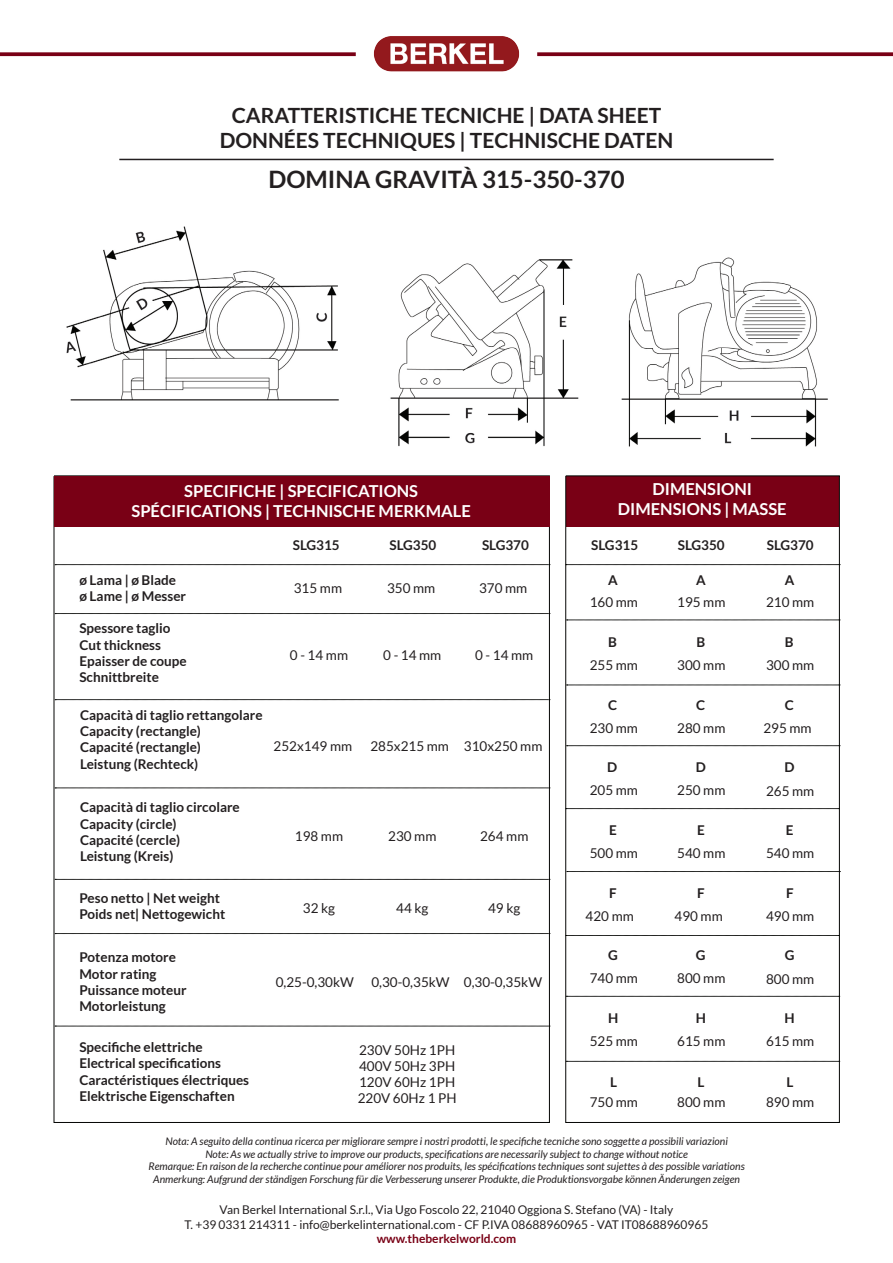
<style>
.page{position:relative;width:893px;height:1263px;background:#fff}
.page>*{position:absolute;margin:0;border:0;box-sizing:border-box;transform-origin:0 0}
.t1{font:700 24px "Lato";color:#231f20}
.t2{font:700 21px "Lato";color:#231f20}
.t3{font:700 16.5px "Lato";color:#fff}
.t4{font:700 13.5px/16.2px "Lato";color:#231f20}
.t5{font:13.5px "Lato";color:#231f20}
.t6{font:12px "Lato";color:#231f20}
.t7{font:700 12px "Lato";color:#790015}
.t8{font:italic 10.5px "Lato";color:#231f20}
</style>
<div class="page">
<div style="left:566px;top:476px;width:272px;height:51px;background:#790015"></div>
<div style="left:566px;top:476px;width:274px;height:647px;border:1px solid #040503"></div>
<hr style="left:119px;top:159px;width:655px;height:1px;background:#231f20">
<img style="left:66px;top:226px;width:762px;height:221px">
<svg style="left:566px;top:685px;width:274px;height:1px"></svg>
<svg style="left:566px;top:620px;width:274px;height:1px"></svg>
<svg style="left:566px;top:564px;width:274px;height:1px"></svg>
<svg style="left:566px;top:1061px;width:274px;height:1px"></svg>
<svg style="left:566px;top:996px;width:274px;height:1px"></svg>
<svg style="left:566px;top:935px;width:273px;height:1px"></svg>
<svg style="left:567px;top:871px;width:273px;height:1px"></svg>
<svg style="left:566px;top:808px;width:273px;height:1px"></svg>
<svg style="left:566px;top:745px;width:274px;height:1px"></svg>
<img style="left:373px;top:36px;width:147px;height:36px">
<svg style="left:0;top:52px;width:356px;height:4px"></svg>
<svg style="left:537px;top:52px;width:356px;height:4px"></svg>
<div style="left:54px;top:476px;width:496px;height:50px;background:#790015"></div>
<svg style="left:55px;top:613px;width:495px;height:1px"></svg>
<svg style="left:55px;top:564px;width:495px;height:1px"></svg>
<svg style="left:55px;top:699px;width:495px;height:1px"></svg>
<svg style="left:55px;top:788px;width:495px;height:1px"></svg>
<svg style="left:55px;top:879px;width:495px;height:1px"></svg>
<svg style="left:55px;top:933px;width:495px;height:1px"></svg>
<svg style="left:55px;top:1026px;width:495px;height:1px"></svg>
<p class="t2" style="left:232px;top:103px;width:431px">CARATTERISTICHE TECNICHE | DATA SHEET</p>
<p class="t2" style="left:220px;top:128px;width:455px">DONNÉES TECHNIQUES | TECHNISCHE DATEN</p>
<p class="t1" style="left:268px;top:166px;width:358px">DOMINA GRAVITÀ 315-350-370</p>
<p class="t3" style="left:184px;top:482px;width:235px">SPECIFICHE | SPECIFICATIONS</p>
<p class="t3" style="left:131px;top:502px;width:341px">SPÉCIFICATIONS | TECHNISCHE MERKMALE</p>
<p class="t4" style="left:293px;top:537px;width:48px">SLG315</p>
<p class="t4" style="left:389px;top:537px;width:48px">SLG350</p>
<p class="t4" style="left:482px;top:537px;width:48px">SLG370</p>
<p class="t4" style="left:79px;top:572px;width:98px">ø Lama | ø Blade</p>
<p class="t4" style="left:79px;top:588px;width:108px">ø Lame | ø Messer</p>
<p class="t4" style="left:79px;top:620px;width:93px">Spessore taglio</p>
<p class="t4" style="left:79px;top:636px;width:83px">Cut thickness</p>
<p class="t4" style="left:79px;top:652px;width:109px">Epaisser de coupe</p>
<p class="t4" style="left:79px;top:669px;width:81px">Schnittbreite</p>
<p class="t4" style="left:80px;top:707px;width:184px">Capacità di taglio rettangolare</p>
<p class="t4" style="left:80px;top:723px;width:122px">Capacity (rectangle)</p>
<p class="t4" style="left:80px;top:739px;width:122px">Capacité (rectangle)</p>
<p class="t4" style="left:80px;top:755px;width:120px">Leistung (Rechteck)</p>
<p class="t5" style="left:294px;top:580px;width:50px">315 mm</p>
<p class="t5" style="left:387px;top:580px;width:50px">350 mm</p>
<p class="t5" style="left:479px;top:580px;width:50px">370 mm</p>
<p class="t5" style="left:290px;top:647px;width:60px">0 - 14 mm</p>
<p class="t5" style="left:383px;top:647px;width:60px">0 - 14 mm</p>
<p class="t5" style="left:475px;top:647px;width:60px">0 - 14 mm</p>
<p class="t5" style="left:274px;top:739px;width:80px">252x149 mm</p>
<p class="t5" style="left:370px;top:739px;width:80px">285x215 mm</p>
<p class="t5" style="left:464px;top:739px;width:80px">310x250 mm</p>
<p class="t4" style="left:80px;top:799px;width:161px">Capacità di taglio circolare<br>Capacity (circle)</p>
<p class="t4" style="left:80px;top:831px;width:102px">Capacité (cercle)</p>
<p class="t4" style="left:80px;top:848px;width:95px">Leistung (Kreis)</p>
<p class="t4" style="left:79px;top:890px;width:142px">Peso netto | Net weight</p>
<p class="t4" style="left:79px;top:906px;width:147px">Poids net| Nettogewicht</p>
<p class="t4" style="left:79px;top:949px;width:98px">Potenza motore</p>
<p class="t4" style="left:79px;top:965px;width:79px">Motor rating</p>
<p class="t4" style="left:79px;top:981px;width:109px">Puissance moteur</p>
<p class="t4" style="left:79px;top:998px;width:88px">Motorleistung</p>
<p class="t4" style="left:79px;top:1039px;width:125px">Specifiche elettriche</p>
<p class="t4" style="left:79px;top:1055px;width:143px">Electrical specifications</p>
<p class="t4" style="left:79px;top:1071px;width:171px">Caractéristiques électriques</p>
<p class="t4" style="left:79px;top:1087px;width:157px">Elektrische Eigenschaften</p>
<p class="t5" style="left:295px;top:828px;width:50px">198 mm</p>
<p class="t5" style="left:388px;top:828px;width:50px">230 mm</p>
<p class="t5" style="left:480px;top:828px;width:50px">264 mm</p>
<p class="t5" style="left:303px;top:901px;width:34px">32 kg</p>
<p class="t5" style="left:396px;top:901px;width:34px">44 kg</p>
<p class="t5" style="left:488px;top:901px;width:34px">49 kg</p>
<p class="t5" style="left:276px;top:974px;width:80px">0,25-0,30kW</p>
<p class="t5" style="left:371px;top:974px;width:80px">0,30-0,35kW</p>
<p class="t5" style="left:464px;top:974px;width:80px">0,30-0,35kW</p>
<p class="t5" style="left:359px;top:1042px;width:98px">230V 50Hz 1PH</p>
<p class="t5" style="left:359px;top:1058px;width:98px">400V 50Hz 3PH</p>
<p class="t5" style="left:359px;top:1074px;width:98px">120V 60Hz 1PH</p>
<p class="t5" style="left:358px;top:1091px;width:100px">220V 60Hz 1 PH</p>
<p class="t3" style="left:652px;top:479px;width:101px">DIMENSIONI</p>
<p class="t3" style="left:618px;top:499px;width:170px">DIMENSIONS | MASSE</p>
<p class="t4" style="left:591px;top:536px;width:48px">SLG315</p>
<p class="t4" style="left:678px;top:536px;width:48px">SLG350</p>
<p class="t4" style="left:767px;top:536px;width:48px">SLG370</p>
<p class="t4" style="left:608px;top:572px;width:11px">A</p>
<p class="t4" style="left:696px;top:572px;width:11px">A</p>
<p class="t4" style="left:785px;top:572px;width:11px">A</p>
<p class="t5" style="left:590px;top:594px;width:50px">160 mm</p>
<p class="t5" style="left:677px;top:594px;width:50px">195 mm</p>
<p class="t5" style="left:766px;top:595px;width:50px">210 mm</p>
<p class="t4" style="left:608px;top:634px;width:10px">B</p>
<p class="t4" style="left:696px;top:634px;width:10px">B</p>
<p class="t4" style="left:785px;top:634px;width:10px">B</p>
<p class="t5" style="left:590px;top:658px;width:50px">255 mm</p>
<p class="t5" style="left:677px;top:658px;width:50px">300 mm</p>
<p class="t5" style="left:766px;top:658px;width:50px">300 mm</p>
<p class="t4" style="left:608px;top:696px;width:11px">C</p>
<p class="t4" style="left:696px;top:696px;width:11px">C</p>
<p class="t4" style="left:785px;top:696px;width:11px">C</p>
<p class="t5" style="left:590px;top:720px;width:50px">230 mm</p>
<p class="t5" style="left:677px;top:720px;width:50px">280 mm</p>
<p class="t5" style="left:763px;top:721px;width:50px">295 mm</p>
<p class="t4" style="left:607px;top:759px;width:12px">D</p>
<p class="t4" style="left:696px;top:759px;width:12px">D</p>
<p class="t4" style="left:785px;top:759px;width:12px">D</p>
<p class="t5" style="left:590px;top:783px;width:50px">205 mm</p>
<p class="t5" style="left:677px;top:783px;width:50px">250 mm</p>
<p class="t5" style="left:766px;top:783px;width:50px">265 mm</p>
<p class="t4" style="left:609px;top:822px;width:9px">E</p>
<p class="t4" style="left:697px;top:822px;width:9px">E</p>
<p class="t4" style="left:786px;top:822px;width:9px">E</p>
<p class="t5" style="left:590px;top:846px;width:50px">500 mm</p>
<p class="t5" style="left:677px;top:846px;width:50px">540 mm</p>
<p class="t5" style="left:766px;top:846px;width:50px">540 mm</p>
<p class="t4" style="left:609px;top:884px;width:9px">F</p>
<p class="t4" style="left:697px;top:884px;width:9px">F</p>
<p class="t4" style="left:786px;top:884px;width:9px">F</p>
<p class="t5" style="left:586px;top:908px;width:50px">420 mm</p>
<p class="t5" style="left:674px;top:908px;width:50px">490 mm</p>
<p class="t5" style="left:766px;top:909px;width:50px">490 mm</p>
<p class="t4" style="left:608px;top:947px;width:11px">G</p>
<p class="t4" style="left:696px;top:947px;width:11px">G</p>
<p class="t4" style="left:785px;top:947px;width:11px">G</p>
<p class="t5" style="left:590px;top:971px;width:50px">740 mm</p>
<p class="t5" style="left:677px;top:971px;width:50px">800 mm</p>
<p class="t5" style="left:766px;top:971px;width:50px">800 mm</p>
<p class="t4" style="left:608px;top:1010px;width:12px">H</p>
<p class="t4" style="left:696px;top:1010px;width:12px">H</p>
<p class="t4" style="left:785px;top:1010px;width:12px">H</p>
<p class="t5" style="left:590px;top:1034px;width:50px">525 mm</p>
<p class="t5" style="left:677px;top:1034px;width:50px">615 mm</p>
<p class="t5" style="left:766px;top:1034px;width:50px">615 mm</p>
<p class="t4" style="left:610px;top:1074px;width:8px">L</p>
<p class="t4" style="left:697px;top:1074px;width:8px">L</p>
<p class="t4" style="left:786px;top:1074px;width:8px">L</p>
<p class="t5" style="left:590px;top:1095px;width:50px">750 mm</p>
<p class="t5" style="left:677px;top:1095px;width:50px">800 mm</p>
<p class="t5" style="left:766px;top:1095px;width:50px">890 mm</p>
<p class="t8" style="left:165px;top:1135px;width:564px">Nota: A seguito della continua ricerca per migliorare sempre i nostri prodotti, le specifiche tecniche sono soggette a possibili variazioni</p>
<p class="t8" style="left:205px;top:1148px;width:484px">Note: As we actually strive to improve our products, specifications are necessarily subject to change without notice</p>
<p class="t8" style="left:149px;top:1160px;width:598px">Remarque: En raison de la recherche continue pour améliorer nos produits, les spécifications techniques sont sujettes à des possible variations</p>
<p class="t8" style="left:153px;top:1173px;width:588px">Anmerkung: Aufgrund der ständigen Forschung für die Verbesserung unserer Produkte, die Produktionsvorgabe können Änderungen zeigen</p>
<p class="t6" style="left:220px;top:1203px;width:455px">Van Berkel International S.r.l., Via Ugo Foscolo 22, 21040 Oggiona S. Stefano (VA) - Italy</p>
<p class="t6" style="left:185px;top:1217px;width:525px">T. +39 0331 214311 - info@berkelinternational.com - CF P.IVA 08688960965 - VAT IT08688960965</p>
<p class="t7" style="left:377px;top:1232px;width:141px">www.theberkelworld.com</p>
</div>
